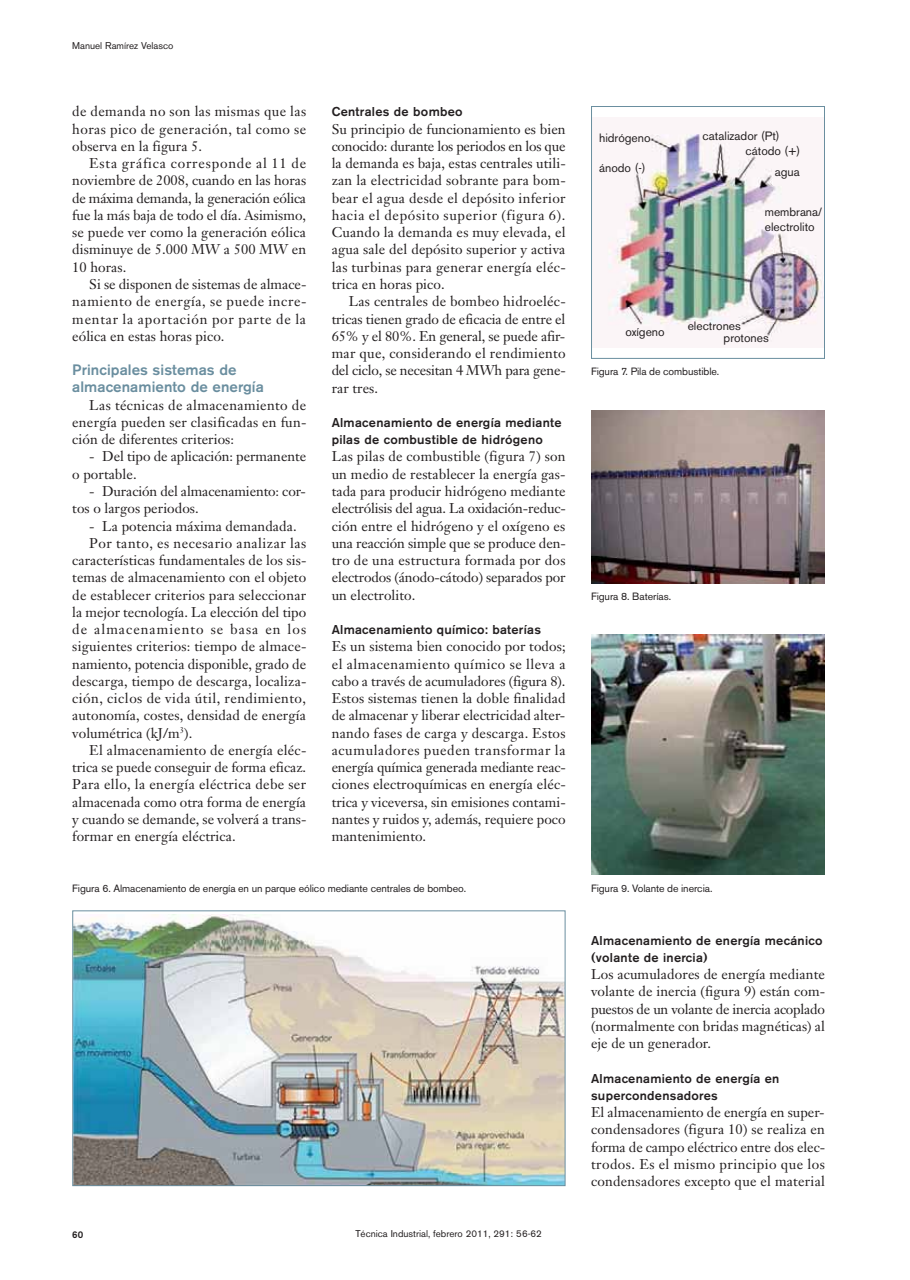
<style>
.page{position:relative;width:910px;height:1280px;background:#fff}
.page>*{position:absolute;margin:0;border:0;box-sizing:border-box;transform-origin:0 0}
.t1{font:500 15px/17.2px "Akzidenz Grotesk BE";letter-spacing:.005em;color:#6a8e9f}
.t2{font:13.95px/17.2px "Janson Text";letter-spacing:.005em;color:#231f20;text-align:justify}
.t3{font:13.95px "Janson Text";letter-spacing:.035em;color:#231f20}
.t4{font:13.95px "Janson Text";letter-spacing:.025em;color:#231f20}
.t5{font:13.95px "Janson Text";letter-spacing:.07em;color:#231f20}
.t6{font:500 12.75px/17.2px "Akzidenz Grotesk BE";letter-spacing:.02em;color:#231f20}
.t7{font:12px/12.6px "Akzidenz Grotesk BE";color:#231f20}
.t8{font:10.5px "Akzidenz Grotesk BE";letter-spacing:-.005em;color:#231f20}
.t9{font:9.75px "Akzidenz Grotesk BE";color:#231f20}
.t10{font:500 9.75px "Akzidenz Grotesk BE";color:#231f20}
</style>
<div class="page">
<img style="left:74px;top:914px;width:490px;height:270px">
<div style="left:72px;top:910px;width:494px;height:276px;border:1px solid #6a8e9f"></div>
<img style="left:607px;top:133px;width:216px;height:209px">
<div style="left:591px;top:106px;width:234px;height:253px;border:1px solid #6a8e9f"></div>
<img style="left:592px;top:410px;width:232px;height:173px">
<img style="left:591px;top:634px;width:234px;height:240px">
<p class="t9" style="left:72px;top:43px;width:103px">Manuel Ramírez Velasco</p>
<p class="t2" style="left:72px;top:104px;width:235px">de demanda no son las mismas que las horas pico de generación, tal como se observa en la figura 5.</p>
<p class="t2" style="left:72px;top:156px;width:235px;text-indent:17px">Esta gráfica corresponde al 11 de noviembre de 2008, cuando en las horas de máxima demanda, la generación eólica fue la más baja de todo el día. Asimismo, se puede ver como la generación eólica disminuye de 5.000 MW a 500 MW en 10 horas.</p>
<p class="t2" style="left:72px;top:277px;width:236px;text-indent:17px">Si se disponen de sistemas de almace&shy;namiento de energía, se puede incre&shy;mentar la aportación por parte de la eólica en estas horas pico.</p>
<p class="t1" style="left:72px;top:363px;width:193px">Principales sistemas de almacenamiento de energía</p>
<p class="t2" style="left:72px;top:398px;width:236px;text-indent:17px">Las técnicas de almacenamiento de energía pueden ser clasificadas en fun&shy;ción de diferentes criterios:</p>
<p class="t2" style="left:72px;top:449px;width:235px;text-indent:17px">- Del tipo de aplicación: permanente o portable.</p>
<p class="t2" style="left:72px;top:484px;width:235px;text-indent:17px">- Duración del almacenamiento: cor&shy;tos o largos periodos.</p>
<p class="t2" style="left:89px;top:518px;width:209px">- La potencia máxima demandada.</p>
<p class="t3" style="left:89px;top:537px;width:218px">Por tanto, es necesario analizar las</p>
<p class="t2" style="left:72px;top:553px;width:236px">características fundamentales de los sis-</p>
<p class="t2" style="left:72px;top:570px;width:235px">temas de almacenamiento con el objeto</p>
<p class="t2" style="left:72px;top:587px;width:235px">de establecer criterios para seleccionar</p>
<p class="t2" style="left:72px;top:605px;width:235px">la mejor tecnología. La elección del tipo</p>
<p class="t5" style="left:72px;top:623px;width:235px">de almacenamiento se basa en los</p>
<p class="t2" style="left:72px;top:639px;width:236px">siguientes criterios: tiempo de almace-</p>
<p class="t2" style="left:72px;top:656px;width:235px">namiento, potencia disponible, grado de</p>
<p class="t2" style="left:72px;top:674px;width:236px">descarga, tiempo de descarga, localiza-</p>
<p class="t3" style="left:72px;top:692px;width:235px">ción, ciclos de vida útil, rendimiento,</p>
<p class="t2" style="left:72px;top:708px;width:235px">autonomía, costes, densidad de energía</p>
<p class="t2" style="left:72px;top:725px;width:122px">volumétrica (kJ/m<sup>3</sup>).</p>
<p class="t2" style="left:89px;top:743px;width:219px">El almacenamiento de energía eléc-</p>
<p class="t2" style="left:72px;top:760px;width:235px">trica se puede conseguir de forma eficaz.</p>
<p class="t4" style="left:72px;top:779px;width:235px">Para ello, la energía eléctrica debe ser</p>
<p class="t2" style="left:72px;top:794px;width:235px">almacenada como otra forma de energía</p>
<p class="t2" style="left:72px;top:812px;width:236px">y cuando se demande, se volverá a trans-</p>
<p class="t2" style="left:72px;top:829px;width:165px">formar en energía eléctrica.</p>
<p class="t6" style="left:332px;top:104px;width:133px">Centrales de bombeo</p>
<p class="t2" style="left:332px;top:122px;width:236px">Su principio de funcionamiento es bien conocido: durante los periodos en los que la demanda es baja, estas centrales utili&shy;zan la electricidad sobrante para bom&shy;bear el agua desde el depósito inferior hacia el depósito superior (figura 6).<br>Cuando la demanda es muy elevada, el agua sale del depósito superior y activa las turbinas para generar energía eléc&shy;trica en horas pico.</p>
<p class="t2" style="left:332px;top:294px;width:236px;text-indent:17px">Las centrales de bombeo hidroeléc&shy;tricas tienen grado de eficacia de entre el 65% y el 80%. En general, se puede afir&shy;mar que, considerando el rendimiento del ciclo, se necesitan 4 MWh para gene&shy;rar tres.</p>
<p class="t6" style="left:332px;top:415px;width:231px">Almacenamiento de energía mediante pilas de combustible de hidrógeno</p>
<p class="t2" style="left:332px;top:449px;width:236px">Las pilas de combustible (figura 7) son un medio de restablecer la energía gas&shy;tada para producir hidrógeno mediante electrólisis del agua. La oxidación-reduc&shy;ción entre el hidrógeno y el oxígeno es una reacción simple que se produce den&shy;tro de una estructura formada por dos electrodos (ánodo-cátodo) separados por un electrolito.</p>
<p class="t6" style="left:332px;top:622px;width:211px">Almacenamiento químico: baterías</p>
<p class="t2" style="left:332px;top:639px;width:236px">Es un sistema bien conocido por todos; el almacenamiento químico se lleva a cabo a través de acumuladores (figura 8).<br>Estos sistemas tienen la doble finalidad de almacenar y liberar electricidad alter&shy;nando fases de carga y descarga. Estos acumuladores pueden transformar la energía química generada mediante reac&shy;ciones electroquímicas en energía eléc&shy;trica y viceversa, sin emisiones contami&shy;nantes y ruidos y, además, requiere poco mantenimiento.</p>
<p class="t8" style="left:72px;top:884px;width:395px">Figura 6. Almacenamiento de energía en un parque eólico mediante centrales de bombeo.</p>
<p class="t10" style="left:72px;top:1231px;width:13px">60</p>
<p class="t9" style="left:355px;top:1230px;width:188px">Técnica Industrial, febrero 2011, 291: 56-62</p>
<p class="t7" style="left:599px;top:133px;width:53px">hidrógeno</p>
<p class="t7" style="left:599px;top:163px;width:48px">ánodo (-)</p>
<p class="t7" style="left:703px;top:131px;width:79px">catalizador (Pt)</p>
<p class="t7" style="left:746px;top:146px;width:56px">cátodo (+)</p>
<p class="t7" style="left:775px;top:166px;width:26px">agua</p>
<p class="t7" style="left:765px;top:206px;width:59px;line-height:14.4px">membrana/ electrolito</p>
<p class="t7" style="left:625px;top:327px;width:41px">oxígeno</p>
<p class="t7" style="left:724px;top:320px;width:47px;text-indent:-36px">electrones protones</p>
<p class="t8" style="left:591px;top:368px;width:130px">Figura 7. Pila de combustible.</p>
<p class="t8" style="left:591px;top:592px;width:81px">Figura 8. Baterías.</p>
<p class="t8" style="left:591px;top:885px;width:123px">Figura 9. Volante de inercia.</p>
<p class="t6" style="left:591px;top:932px;width:233px">Almacenamiento de energía mecánico (volante de inercia)</p>
<p class="t2" style="left:591px;top:967px;width:236px">Los acumuladores de energía mediante volante de inercia (figura 9) están com&shy;puestos de un volante de inercia acoplado (normalmente con bridas magnéticas) al eje de un generador.</p>
<p class="t6" style="left:591px;top:1070px;width:190px">Almacenamiento de energía en supercondensadores</p>
<p class="t2" style="left:591px;top:1105px;width:236px">El almacenamiento de energía en super&shy;condensadores (figura 10) se realiza en forma de campo eléctrico entre dos elec&shy;trodos. Es el mismo principio que los condensadores excepto que el material</p>
</div>
